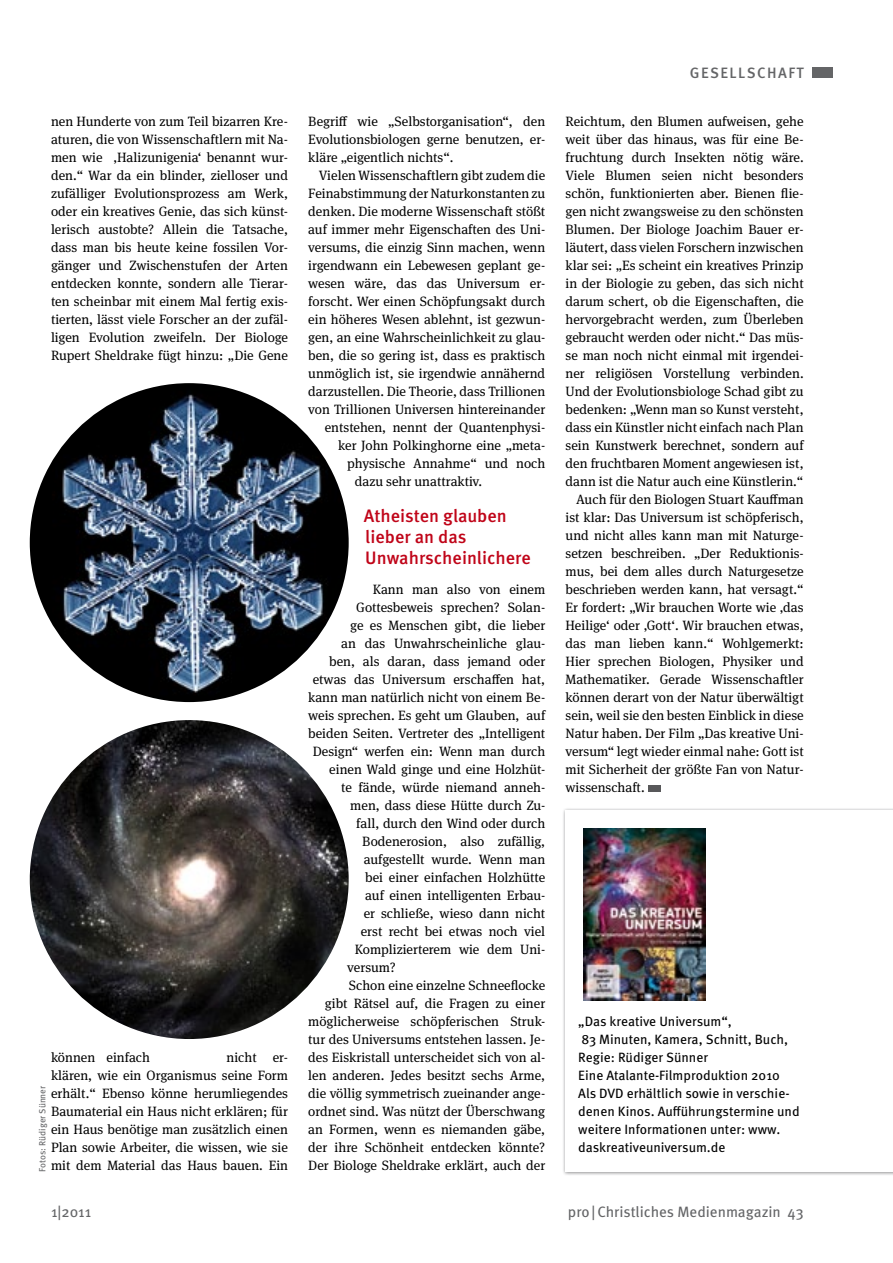
<style>
.page{position:relative;width:893px;height:1263px;background:#fff}
.page>*{position:absolute;margin:0;border:0;box-sizing:border-box;transform-origin:0 0}
.t1{font:500 18px/21px "Meta OT";color:#c00418}
.t2{font:15px "Meta OT";color:#646567}
.t3{font:500 15px "Meta OT";letter-spacing:.1em;color:#646567}
.t4{font:13.5px/18px "Meta Serif OT";color:#000;text-align:justify}
.t5{font:13.5px/18px "Meta OT";color:#000}
.t6{font:9px "Meta OT";color:#646567}
</style>
<div class="page">
<div style="left:812px;top:67px;width:21px;height:11px;background:#646567"></div>
<div style="left:562px;top:807px;width:331px;height:368px;background:#646567;opacity:.75"></div>
<div style="left:566px;top:810px;width:327px;height:361px;background:#fff"></div>
<div style="left:648px;top:786px;width:13px;height:6px;background:#58585a"></div>
<img style="left:30px;top:383px;width:319px;height:319px;border-radius:159px">
<img style="left:30px;top:720px;width:319px;height:319px;border-radius:159px">
<img style="left:583px;top:828px;width:122px;height:172px">
<p class="t4" style="left:51px;top:113px;width:239px">nen Hunderte von zum Teil bizarren Kre&shy;aturen, die von Wissenschaftlern mit Na&shy;men wie ‚Halizunigenia‘ benannt wur&shy;den.“ War da ein blinder, zielloser und zufälliger Evolutionsprozess am Werk, oder ein kreatives Genie, das sich künst&shy;lerisch austobte? Allein die Tatsache, dass man bis heute keine fossilen Vor&shy;gänger und Zwischenstufen der Arten entdecken konnte, sondern alle Tierar&shy;ten scheinbar mit einem Mal fertig exis&shy;tierten, lässt viele Forscher an der zufäl&shy;ligen Evolution zweifeln. Der Biologe Rupert Sheldrake fügt hinzu: „Die Gene</p>
<p class="t4" style="left:308px;top:113px;width:239px">Begriff wie „Selbstorganisation“, den Evolutionsbiologen gerne benutzen, er&shy;kläre „eigentlich nichts“.</p>
<p class="t4" style="left:319px;top:167px;width:228px">Vielen Wissenschaftlern gibt zudem die</p>
<p class="t4" style="left:308px;top:185px;width:239px">Feinabstimmung der Naturkonstanten zu</p>
<p class="t4" style="left:308px;top:203px;width:238px">denken. Die moderne Wissenschaft stößt</p>
<p class="t4" style="left:308px;top:221px;width:239px">auf immer mehr Eigenschaften des Uni-</p>
<p class="t4" style="left:308px;top:239px;width:239px">versums, die einzig Sinn machen, wenn</p>
<p class="t4" style="left:308px;top:257px;width:239px">irgendwann ein Lebewesen geplant ge-</p>
<p class="t4" style="left:308px;top:275px;width:239px">wesen wäre, das das Universum er-</p>
<p class="t4" style="left:308px;top:293px;width:239px">forscht. Wer einen Schöpfungsakt durch</p>
<p class="t4" style="left:308px;top:311px;width:238px">ein höheres Wesen ablehnt, ist gezwun-</p>
<p class="t4" style="left:308px;top:329px;width:239px">gen, an eine Wahrscheinlichkeit zu glau-</p>
<p class="t4" style="left:308px;top:347px;width:238px">ben, die so gering ist, dass es praktisch</p>
<p class="t4" style="left:308px;top:365px;width:238px">unmöglich ist, sie irgendwie annähernd</p>
<p class="t4" style="left:308px;top:383px;width:238px">darzustellen. Die Theorie, dass Trillionen</p>
<p class="t4" style="left:308px;top:401px;width:238px">von Trillionen Universen hintereinander</p>
<p class="t4" style="left:325px;top:419px;width:222px">entstehen, nennt der Quantenphysi-</p>
<p class="t4" style="left:338px;top:436px;width:209px">ker John Polkinghorne eine „meta-</p>
<p class="t4" style="left:347px;top:454px;width:199px">physische Annahme“ und noch</p>
<p class="t4" style="left:355px;top:472px;width:129px">dazu sehr unattraktiv.</p>
<h1 class="t1" style="left:364px;top:506px;width:168px">Atheisten glauben lieber an das<br>Unwahrscheinlichere</h1>
<p class="t4" style="left:373px;top:581px;width:174px">Kann man also von einem</p>
<p class="t4" style="left:356px;top:599px;width:190px">Gottesbeweis sprechen? Solan-</p>
<p class="t4" style="left:350px;top:617px;width:196px">ge es Menschen gibt, die lieber</p>
<p class="t4" style="left:341px;top:635px;width:205px">an das Unwahrscheinliche glau-</p>
<p class="t4" style="left:329px;top:653px;width:218px">ben, als daran, dass jemand oder</p>
<p class="t4" style="left:313px;top:671px;width:234px">etwas das Universum erschaffen hat,</p>
<p class="t4" style="left:308px;top:689px;width:239px">kann man natürlich nicht von einem Be-</p>
<p class="t4" style="left:308px;top:707px;width:238px">weis sprechen. Es geht um Glauben, auf</p>
<p class="t4" style="left:308px;top:725px;width:239px">beiden Seiten. Vertreter des „Intelligent</p>
<p class="t4" style="left:313px;top:743px;width:234px">Design“ werfen ein: Wenn man durch</p>
<p class="t4" style="left:329px;top:761px;width:217px">einen Wald ginge und eine Holzhüt-</p>
<p class="t4" style="left:341px;top:779px;width:205px">te fände, würde niemand anneh-</p>
<p class="t4" style="left:350px;top:797px;width:196px">men, dass diese Hütte durch Zu-</p>
<p class="t4" style="left:356px;top:815px;width:190px">fall, durch den Wind oder durch</p>
<p class="t4" style="left:362px;top:833px;width:185px">Bodenerosion, also zufällig,</p>
<p class="t4" style="left:364px;top:851px;width:183px">aufgestellt wurde. Wenn man</p>
<p class="t4" style="left:365px;top:869px;width:181px">bei einer einfachen Holzhütte</p>
<p class="t4" style="left:365px;top:887px;width:181px">auf einen intelligenten Erbau-</p>
<p class="t4" style="left:364px;top:905px;width:183px">er schließe, wieso dann nicht</p>
<p class="t4" style="left:361px;top:923px;width:186px">erst recht bei etwas noch viel</p>
<p class="t4" style="left:355px;top:941px;width:192px">Komplizierterem wie dem Uni-</p>
<p class="t4" style="left:347px;top:959px;width:50px">versum?</p>
<p class="t4" style="left:349px;top:977px;width:198px">Schon eine einzelne Schneeflocke</p>
<p class="t4" style="left:325px;top:995px;width:222px">gibt Rätsel auf, die Fragen zu einer</p>
<p class="t4" style="left:308px;top:1013px;width:239px">möglicherweise schöpferischen Struk-</p>
<p class="t4" style="left:308px;top:1031px;width:239px">tur des Universums entstehen lassen. Je-</p>
<p class="t4" style="left:308px;top:1049px;width:239px">des Eiskristall unterscheidet sich von al-</p>
<p class="t4" style="left:308px;top:1067px;width:238px">len anderen. Jedes besitzt sechs Arme,</p>
<p class="t4" style="left:308px;top:1085px;width:239px">die völlig symmetrisch zueinander ange-</p>
<p class="t4" style="left:308px;top:1103px;width:239px">ordnet sind. Was nützt der Überschwang</p>
<p class="t4" style="left:308px;top:1120px;width:238px">an Formen, wenn es niemanden gäbe,</p>
<p class="t4" style="left:308px;top:1138px;width:238px">der ihre Schönheit entdecken könnte?</p>
<p class="t4" style="left:308px;top:1156px;width:239px">Der Biologe Sheldrake erklärt, auch der</p>
<p class="t4" style="left:51px;top:1049px;width:100px">können einfach</p>
<p class="t4" style="left:51px;top:1049px;width:239px;text-indent:176px">nicht er&shy;klären, wie ein Organismus seine Form erhält.“ Ebenso könne herumliegendes Baumaterial ein Haus nicht erklären; für ein Haus benötige man zusätzlich einen Plan sowie Arbeiter, die wissen, wie sie</p>
<p class="t6" style="left:37px;top:1171px;width:87px;rotate:-90deg">Fotos: Rüdiger Sünner</p>
<p class="t4" style="left:51px;top:1157px;width:239px">mit dem Material das Haus bauen. Ein</p>
<p class="t3" style="left:690px;top:64px;width:115px">gesellschaft</p>
<p class="t4" style="left:566px;top:112px;width:240px">Reichtum, den Blumen aufweisen, gehe</p>
<p class="t4" style="left:566px;top:130px;width:240px">weit über das hinaus, was für eine Be-</p>
<p class="t4" style="left:566px;top:148px;width:240px">fruchtung durch Insekten nötig wäre.</p>
<p class="t4" style="left:566px;top:166px;width:240px">Viele Blumen seien nicht besonders</p>
<p class="t4" style="left:566px;top:184px;width:240px">schön, funktionierten aber. Bienen flie-</p>
<p class="t4" style="left:566px;top:202px;width:240px">gen nicht zwangsweise zu den schönsten</p>
<p class="t4" style="left:566px;top:220px;width:240px">Blumen. Der Biologe Joachim Bauer er-</p>
<p class="t4" style="left:566px;top:238px;width:240px">läutert, dass vielen Forschern inzwischen</p>
<p class="t4" style="left:566px;top:256px;width:240px">klar sei: „Es scheint ein kreatives Prinzip</p>
<p class="t4" style="left:566px;top:274px;width:240px">in der Biologie zu geben, das sich nicht</p>
<p class="t4" style="left:566px;top:292px;width:240px">darum schert, ob die Eigenschaften, die</p>
<p class="t4" style="left:566px;top:310px;width:240px">hervorgebracht werden, zum Überleben</p>
<p class="t4" style="left:566px;top:328px;width:240px">gebraucht werden oder nicht.“ Das müs-</p>
<p class="t4" style="left:566px;top:346px;width:240px">se man noch nicht einmal mit irgendei-</p>
<p class="t4" style="left:566px;top:364px;width:240px">ner religiösen Vorstellung verbinden.</p>
<p class="t4" style="left:566px;top:382px;width:240px">Und der Evolutionsbiologe Schad gibt zu</p>
<p class="t4" style="left:566px;top:400px;width:240px">bedenken: „Wenn man so Kunst versteht,</p>
<p class="t4" style="left:566px;top:418px;width:240px">dass ein Künstler nicht einfach nach Plan</p>
<p class="t4" style="left:566px;top:436px;width:240px">sein Kunstwerk berechnet, sondern auf</p>
<p class="t4" style="left:566px;top:454px;width:240px">den fruchtbaren Moment angewiesen ist,</p>
<p class="t4" style="left:566px;top:472px;width:239px">dann ist die Natur auch eine Künstlerin.“</p>
<p class="t4" style="left:576px;top:490px;width:229px">Auch für den Biologen Stuart Kauffman</p>
<p class="t4" style="left:566px;top:508px;width:240px">ist klar: Das Universum ist schöpferisch,</p>
<p class="t4" style="left:566px;top:526px;width:240px">und nicht alles kann man mit Naturge-</p>
<p class="t4" style="left:566px;top:544px;width:240px">setzen beschreiben. „Der Reduktionis-</p>
<p class="t4" style="left:566px;top:562px;width:240px">mus, bei dem alles durch Naturgesetze</p>
<p class="t4" style="left:566px;top:580px;width:240px">beschrieben werden kann, hat versagt.“</p>
<p class="t4" style="left:566px;top:598px;width:240px">Er fordert: „Wir brauchen Worte wie ‚das</p>
<p class="t4" style="left:566px;top:616px;width:240px">Heilige‘ oder ‚Gott‘. Wir brauchen etwas,</p>
<p class="t4" style="left:566px;top:634px;width:240px">das man lieben kann.“ Wohlgemerkt:</p>
<p class="t4" style="left:566px;top:652px;width:240px">Hier sprechen Biologen, Physiker und</p>
<p class="t4" style="left:566px;top:670px;width:240px">Mathematiker. Gerade Wissenschaftler</p>
<p class="t4" style="left:566px;top:688px;width:240px">können derart von der Natur überwältigt</p>
<p class="t4" style="left:566px;top:706px;width:240px">sein, weil sie den besten Einblick in diese</p>
<p class="t4" style="left:566px;top:724px;width:240px">Natur haben. Der Film „Das kreative Uni-</p>
<p class="t4" style="left:566px;top:742px;width:240px">versum“ legt wieder einmal nahe: Gott ist</p>
<p class="t4" style="left:566px;top:760px;width:240px">mit Sicherheit der größte Fan von Natur-</p>
<p class="t4" style="left:566px;top:778px;width:81px">wissenschaft.</p>
<p class="t5" style="left:578px;top:1013px;width:223px">„Das kreative Universum“,<br>83 Minuten, Kamera, Schnitt, Buch,<br>Regie: Rüdiger Sünner<br>Eine Atalante-Filmproduktion 2010<br>Als DVD erhältlich sowie in verschie&shy;denen Kinos. Aufführungstermine und weitere Informationen unter: www. daskreativeuniversum.de</p>
<p class="t2" style="left:51px;top:1203px;width:42px">1|2011</p>
<p class="t2" style="left:568px;top:1203px;width:237px">pro|Christliches Medienmagazin 43</p>
</div>
